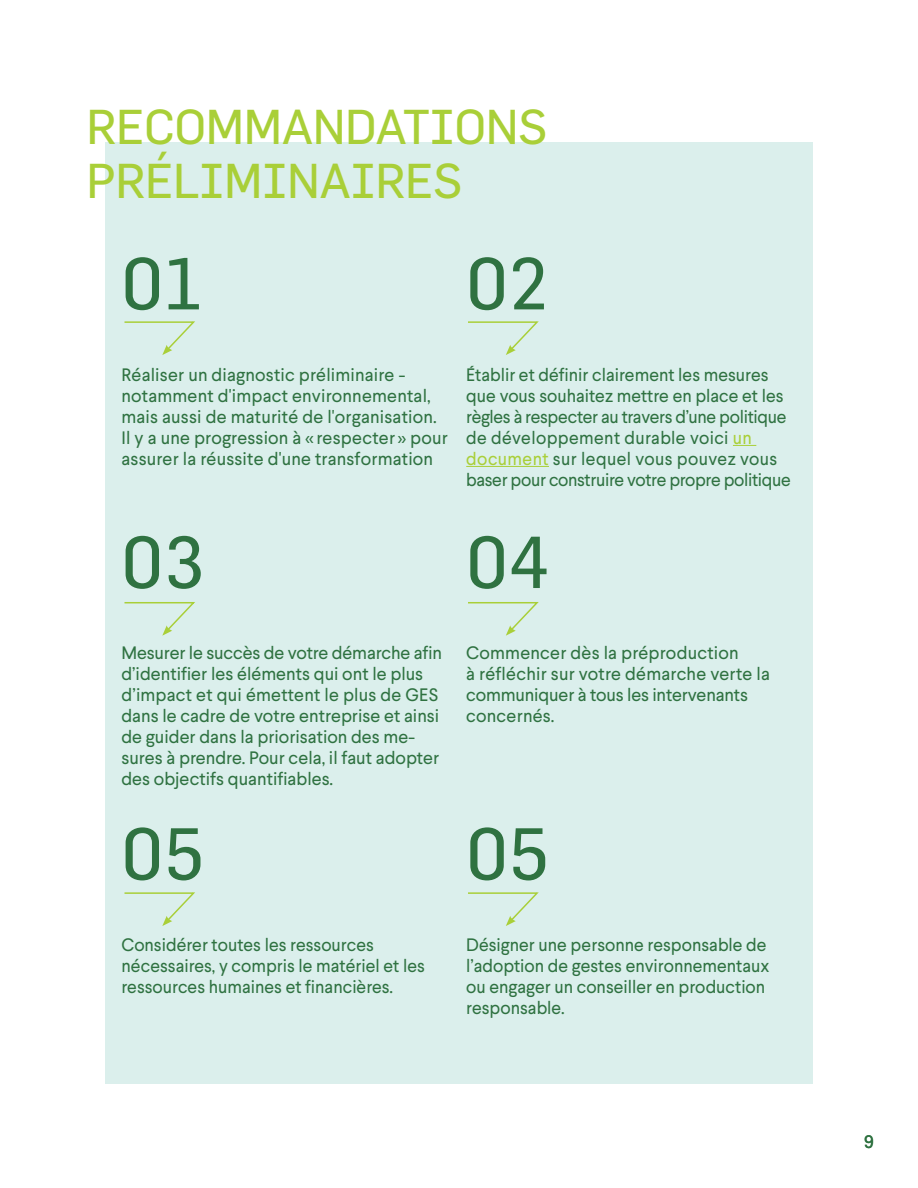
<style>
.page{position:relative;width:918px;height:1188px;background:#fff}
.page>*{position:absolute;margin:0;border:0;box-sizing:border-box;transform-origin:0 0}
.t1{font:72px "Flama";letter-spacing:.01em;color:#2f7241}
.t2{font:48px/54px "Flama";letter-spacing:-.01em;color:#a9cf38}
.t3{font:18px/21px "Larsseit";color:#2f7241}
.s1{color:#a9cf38}
</style>
<div class="page">
<div style="left:105px;top:143px;width:708px;height:941px;background:#dbefec"></div>
<svg style="left:733px;top:445px;width:23px;height:1px"></svg>
<hr style="left:466px;top:466px;width:83px;height:1px;background:#a9cf38">
<svg style="left:124px;top:321px;width:71px;height:34px"></svg>
<svg style="left:124px;top:602px;width:71px;height:34px"></svg>
<svg style="left:124px;top:892px;width:71px;height:34px"></svg>
<svg style="left:468px;top:892px;width:71px;height:34px"></svg>
<svg style="left:468px;top:321px;width:71px;height:34px"></svg>
<svg style="left:468px;top:602px;width:71px;height:34px"></svg>
<h2 class="t2" style="left:86px;top:99px;width:463px">RECOMMANDATIONS<br>PRÉLIMINAIRES</h2>
<h1 class="t1" style="left:122px;top:240px;width:84px">01</h1>
<h1 class="t1" style="left:466px;top:240px;width:84px">02</h1>
<p class="t3" style="left:122px;top:364px;width:328px">Réaliser un diagnostic préliminaire - notamment d'impact environnemental, mais aussi de maturité de l'organisation.<br>Il y a une progression à « respecter » pour assurer la réussite d'une transformation</p>
<h1 class="t1" style="left:122px;top:519px;width:85px">03</h1>
<p class="t3" style="left:466px;top:364px;width:326px">Établir et définir clairement les mesures que vous souhaitez mettre en place et les règles à respecter au travers d’une politique de développement durable voici <span class="s1">un document</span> sur lequel vous pouvez vous baser pour construire votre propre politique</p>
<h1 class="t1" style="left:466px;top:519px;width:85px">04</h1>
<p class="t3" style="left:122px;top:642px;width:322px">Mesurer le succès de votre démarche afin d’identifier les éléments qui ont le plus d’impact et qui émettent le plus de GES dans le cadre de votre entreprise et ainsi de guider dans la priorisation des me&shy;sures à prendre. Pour cela, il faut adopter des objectifs quantifiables.</p>
<h1 class="t1" style="left:122px;top:810px;width:84px">05</h1>
<p class="t3" style="left:466px;top:642px;width:305px">Commencer dès la préproduction<br>à réfléchir sur votre démarche verte la communiquer à tous les intervenants concernés.</p>
<h1 class="t1" style="left:466px;top:810px;width:84px">05</h1>
<p class="t3" style="left:122px;top:934px;width:305px">Considérer toutes les ressources nécessaires, y compris le matériel et les ressources humaines et financières.</p>
<p class="t3" style="left:466px;top:934px;width:305px">Désigner une personne responsable de l’adoption de gestes environnementaux ou engager un conseiller en production responsable.</p>
<p class="t3" style="left:864px;top:1131px;width:11px">9</p>
</div>
